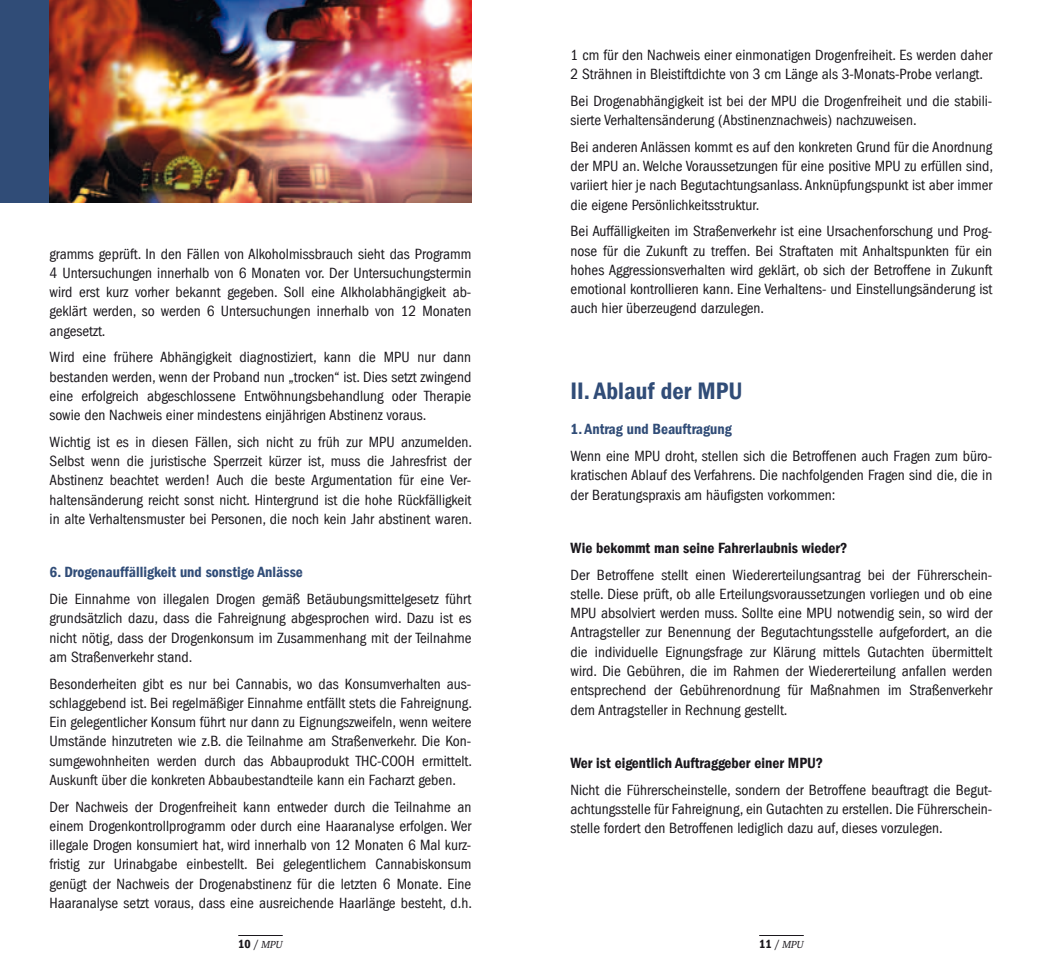
<style>
.page{position:relative;width:1042px;height:968px;background:#fff}
.page>*{position:absolute;margin:0;border:0;box-sizing:border-box;transform-origin:0 0}
.t1{font:24.5px "Franklin Gothic LT Com Dm Cn";color:#304c77}
.t2{font:condensed 15.22px/19.2px "Franklin Gothic LT Com";color:#1a171c;text-align:justify}
.t3{font:15.22px "Franklin Gothic LT Com Dm Cn";color:#1a171c}
.t4{font:15.22px "Franklin Gothic LT Com Dm Cn";color:#304c77}
.t5{font:italic 10.5px "Charter ITC Pro";letter-spacing:-.01em;color:#1a171c}
.s1{font-family:"Franklin Gothic LT Com Dm Cn";font-style:normal;font-size:12.25px}
.s2{font-family:"Franklin Gothic LT Com";font-style:normal;font-stretch:condensed;font-size:12.25px}
</style>
<div class="page">
<hr style="left:238px;top:935px;width:45px;height:1px;background:#1a171c">
<hr style="left:759px;top:935px;width:45px;height:1px;background:#1a171c">
<div style="left:0;top:0;width:50px;height:202px;background:#304c77"></div>
<img style="left:50px;top:0;width:421px;height:202px">
<p class="t2" style="left:50px;top:244px;width:423px">gramms geprüft. In den Fällen von Alkoholmissbrauch sieht das Programm 4 Untersuchungen innerhalb von 6 Monaten vor. Der Untersuchungstermin wird erst kurz vorher bekannt gegeben. Soll eine Alkholabhängigkeit ab&shy;geklärt werden, so werden 6 Untersuchungen innerhalb von 12 Monaten angesetzt.</p>
<p class="t2" style="left:50px;top:348px;width:423px">Wird eine frühere Abhängigkeit diagnostiziert, kann die MPU nur dann bestanden werden, wenn der Proband nun „trocken“ ist. Dies setzt zwingend eine erfolgreich abgeschlossene Entwöhnungsbehandlung oder Therapie sowie den Nachweis einer mindestens einjährigen Abstinenz voraus.</p>
<p class="t2" style="left:50px;top:432px;width:424px">Wichtig ist es in diesen Fällen, sich nicht zu früh zur MPU anzumelden.<br>Selbst wenn die juristische Sperrzeit kürzer ist, muss die Jahresfrist der Abstinenz beachtet werden! Auch die beste Argumentation für eine Ver&shy;haltensänderung reicht sonst nicht. Hintergrund ist die hohe Rückfälligkeit in alte Verhaltensmuster bei Personen, die noch kein Jahr abstinent waren.</p>
<p class="t4" style="left:50px;top:563px;width:255px">6. Drogenauffälligkeit und sonstige Anlässe</p>
<p class="t2" style="left:50px;top:589px;width:423px">Die Einnahme von illegalen Drogen gemäß Betäubungsmittelgesetz führt grundsätzlich dazu, dass die Fahreignung abgesprochen wird. Dazu ist es nicht nötig, dass der Drogenkonsum im Zusammenhang mit der Teilnahme am Straßenverkehr stand.</p>
<p class="t2" style="left:50px;top:674px;width:424px">Besonderheiten gibt es nur bei Cannabis, wo das Konsumverhalten aus&shy;schlaggebend ist. Bei regelmäßiger Einnahme entfällt stets die Fahreignung.<br>Ein gelegentlicher Konsum führt nur dann zu Eignungszweifeln, wenn weitere Umstände hinzutreten wie z.B. die Teilnahme am Straßenverkehr. Die Kon&shy;sumgewohnheiten werden durch das Abbauprodukt THC-COOH ermittelt.<br>Auskunft über die konkreten Abbaubestandteile kann ein Facharzt geben.</p>
<p class="t2" style="left:50px;top:796px;width:424px">Der Nachweis der Drogenfreiheit kann entweder durch die Teilnahme an einem Drogenkontrollprogramm oder durch eine Haaranalyse erfolgen. Wer illegale Drogen konsumiert hat, wird innerhalb von 12 Monaten 6 Mal kurz&shy;fristig zur Urinabgabe einbestellt. Bei gelegentlichem Cannabiskonsum genügt der Nachweis der Drogenabstinenz für die letzten 6 Monate. Eine Haaranalyse setzt voraus, dass eine ausreichende Haarlänge besteht, d.h.</p>
<p class="t2" style="left:570px;top:45px;width:423px">1 cm für den Nachweis einer einmonatigen Drogenfreiheit. Es werden daher<br>2 Strähnen in Bleistiftdichte von 3 cm Länge als 3-Monats-Probe verlangt.</p>
<p class="t2" style="left:570px;top:91px;width:423px">Bei Drogenabhängigkeit ist bei der MPU die Drogenfreiheit und die stabili&shy;sierte Verhaltensänderung (Abstinenznachweis) nachzuweisen.</p>
<p class="t2" style="left:570px;top:137px;width:424px">Bei anderen Anlässen kommt es auf den konkreten Grund für die Anordnung der MPU an. Welche Voraussetzungen für eine positive MPU zu erfüllen sind, variiert hier je nach Begutachtungsanlass. Anknüpfungspunkt ist aber immer die eigene Persönlichkeitsstruktur.</p>
<p class="t2" style="left:570px;top:222px;width:423px">Bei Auffälligkeiten im Straßenverkehr ist eine Ursachenforschung und Prog&shy;nose für die Zukunft zu treffen. Bei Straftaten mit Anhaltspunkten für ein hohes Aggressionsverhalten wird geklärt, ob sich der Betroffene in Zukunft emotional kontrollieren kann. Eine Verhaltens- und Einstellungsänderung ist auch hier überzeugend darzulegen.</p>
<h1 class="t1" style="left:570px;top:377px;width:173px">II. Ablauf der MPU</h1>
<p class="t4" style="left:570px;top:420px;width:163px">1. Antrag und Beauftragung</p>
<p class="t2" style="left:570px;top:446px;width:423px">Wenn eine MPU droht, stellen sich die Betroffenen auch Fragen zum büro&shy;kratischen Ablauf des Verfahrens. Die nachfolgenden Fragen sind die, die in der Beratungspraxis am häufigsten vorkommen:</p>
<p class="t3" style="left:570px;top:539px;width:278px">Wie bekommt man seine Fahrerlaubnis wieder?</p>
<p class="t2" style="left:570px;top:565px;width:423px">Der Betroffene stellt einen Wiedererteilungsantrag bei der Führerschein&shy;stelle. Diese prüft, ob alle Erteilungsvoraussetzungen vorliegen und ob eine MPU absolviert werden muss. Sollte eine MPU notwendig sein, so wird der Antragsteller zur Benennung der Begutachtungsstelle aufgefordert, an die die individuelle Eignungsfrage zur Klärung mittels Gutachten übermittelt wird. Die Gebühren, die im Rahmen der Wiedererteilung anfallen werden entsprechend der Gebührenordnung für Maßnahmen im Straßenverkehr dem Antragsteller in Rechnung gestellt.</p>
<p class="t3" style="left:570px;top:754px;width:254px">Wer ist eigentlich Auftraggeber einer MPU?</p>
<p class="t2" style="left:570px;top:780px;width:423px">Nicht die Führerscheinstelle, sondern der Betroffene beauftragt die Begut&shy;achtungsstelle für Fahreignung, ein Gutachten zu erstellen. Die Führerschein&shy;stelle fordert den Betroffenen lediglich dazu auf, dieses vorzulegen.</p>
<p class="t5" style="left:238px;top:937px;width:46px"><span class="s1">10</span> <span class="s2">/</span> MPU</p>
<p class="t5" style="left:759px;top:937px;width:46px"><span class="s1">11</span> <span class="s2">/</span> MPU</p>
</div>
